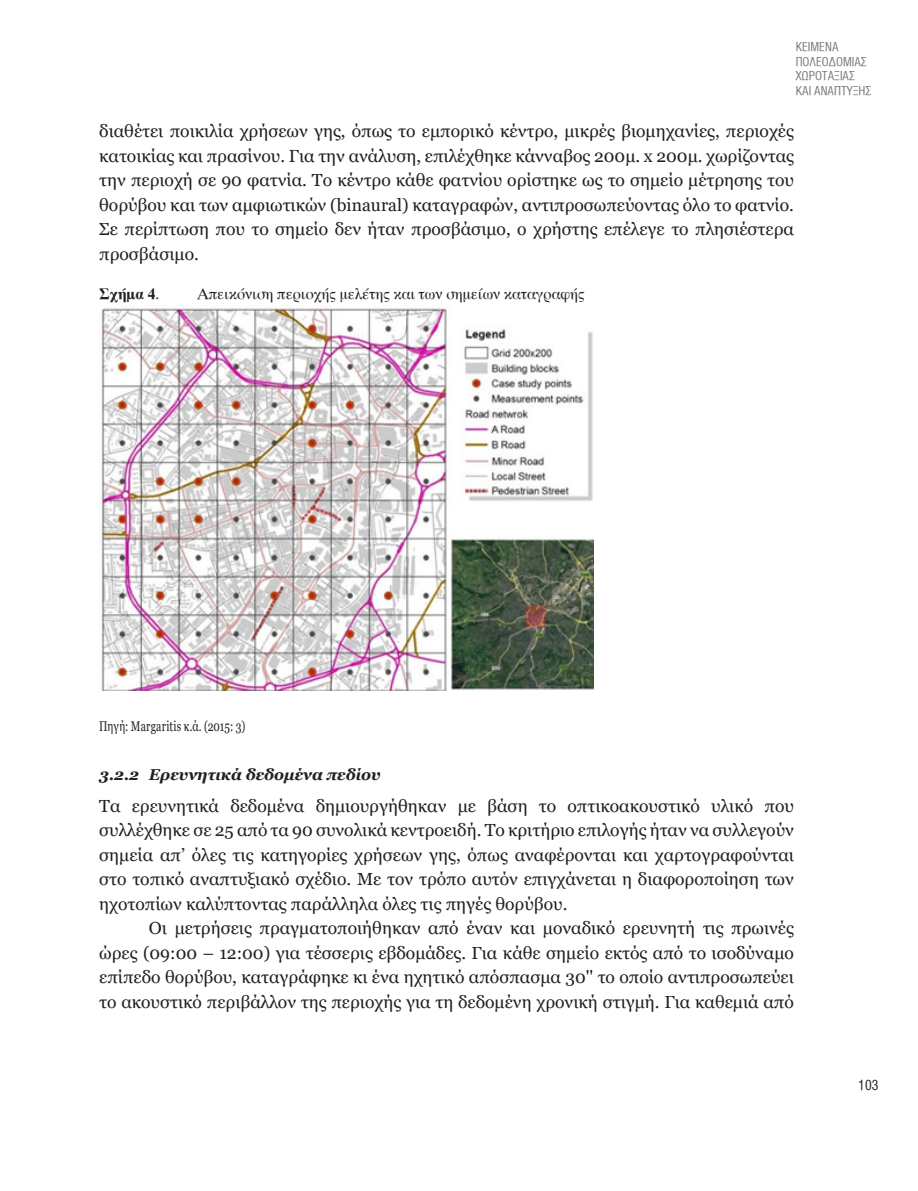
<style>
.page{position:relative;width:918px;height:1191px;background:#fff}
.page>*{position:absolute;margin:0;border:0;box-sizing:border-box;transform-origin:0 0}
.main_1st_p{font:17.5px/24.5px "Georgia";color:#231f20;text-align:justify}
.main_latest{font:17.5px/24.5px "Georgia";color:#231f20;text-align:justify}
.title__latest{font:15.75px "UB Times";color:#231f20}
.h3__latest{font:italic 700 15.75px "Georgia";color:#231f20}
.title__latest-2{font:15.75px "UB Times Bold";color:#231f20}
.source__latest{font:14px "Georgia";letter-spacing:.02em;color:#231f20;scale:.75 1}
.t1{font:14px "UB Helvetica Cond";color:#231f20}
.t2{font:12.25px/14.7px "UB Helvetica Cond";color:#76787b}
.s1{font-family:"UB Times"}
</style>
<div class="page">
<img style="left:99px;top:305px;width:494px;height:386px">
<p class="t2" style="left:795px;top:39px;width:77px">ΚΕΙ-ΜΕ-ΝΑ<br>ΠΟ-ΛΕ-Ο-ΔΟ-ΜΙΑΣ<br>ΧΩ-ΡΟ-ΤΑ-ΞΙΑΣ<br>ΚΑΙ Α-ΝΑ-ΠΤΥ-ΞΗΣ</p>
<p class="main_1st_p" style="left:99px;top:119px;width:696px">διαθέτει ποικιλία χρήσεων γης, όπως το εμπορικό κέντρο, μικρές βιομηχανίες, περιοχές κατοικίας και πρασίνου. Για την ανάλυση, επιλέχθηκε κάνναβος 200μ. x 200μ. χωρίζοντας την περιοχή σε 90 φατνία. Το κέντρο κάθε φατνίου ορίστηκε ως το σημείο μέτρησης του θορύβου και των αμφιωτικών (binaural) καταγραφών, αντιπροσωπεύοντας όλο το φατνίο.<br>Σε περίπτωση που το σημείο δεν ήταν προσβάσιμο, ο χρήστης επέλεγε το πλησιέστερα προσβάσιμο.</p>
<p class="title__latest-2" style="left:99px;top:285px;width:62px">Σχήμα 4<span class="s1">.</span></p>
<p class="title__latest" style="left:197px;top:285px;width:389px">Απεικόνιση περιοχής μελέτης και των σημείων καταγραφής</p>
<p class="source__latest" style="left:99px;top:718px;width:196px">Πηγή: Margaritis κ.ά. (2015: 3)</p>
<p class="h3__latest" style="left:99px;top:764px;width:283px">3.2.2 Ερευνητικά δεδομένα πεδίου</p>
<p class="main_1st_p" style="left:99px;top:793px;width:696px">Τα ερευνητικά δεδομένα δημιουργήθηκαν με βάση το οπτικοακουστικό υλικό που συλλέχθηκε σε 25 από τα 90 συνολικά κεντροειδή. Το κριτήριο επιλογής ήταν να συλλεγούν σημεία απ’ όλες τις κατηγορίες χρήσεων γης, όπως αναφέρονται και χαρτογραφούνται στο τοπικό αναπτυξιακό σχέδιο. Με τον τρόπο αυτόν επιγχάνεται η διαφοροποίηση των ηχοτοπίων καλύπτοντας παράλληλα όλες τις πηγές θορύβου.</p>
<p class="main_latest" style="left:99px;top:916px;width:696px;text-indent:50px">Οι μετρήσεις πραγματοποιήθηκαν από έναν και μοναδικό ερευνητή τις πρωινές ώρες (09:00 – 12:00) για τέσσερις εβδομάδες. Για κάθε σημείο εκτός από το ισοδύναμο επίπεδο θορύβου, καταγράφηκε κι ένα ηχητικό απόσπασμα 30'' το οποίο αντιπροσωπεύει το ακουστικό περιβάλλον της περιοχής για τη δεδομένη χρονική στιγμή. Για καθεμιά από</p>
<p class="t1" style="left:858px;top:1077px;width:22px">103</p>
</div>
